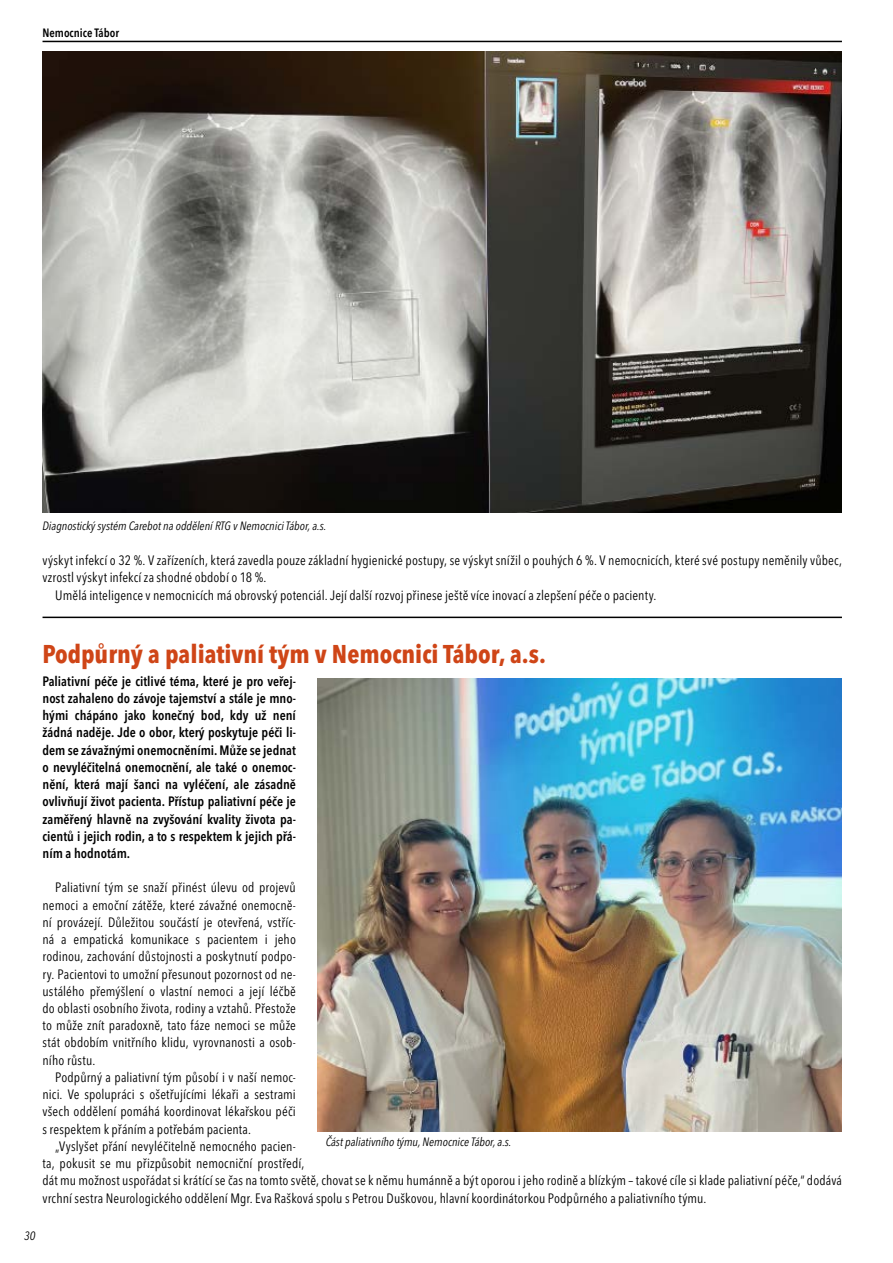
<style>
.page{position:relative;width:893px;height:1263px;background:#fff}
.page>*{position:absolute;margin:0;border:0;box-sizing:border-box;transform-origin:0 0}
.t1{font:700 condensed 25.5px "Avenir Next LT Pro";color:#cf4517}
.t2{font:condensed 13.5px/17.2px "Avenir Next LT Pro";letter-spacing:.01em;color:#000;text-align:justify}
.t3{font:600 condensed 13.5px/17.2px "Avenir Next LT Pro";color:#000;text-align:justify}
.t4{font:italic condensed 12px "Avenir Next LT Pro";color:#000}
.t5{font:600 condensed 12px "Avenir Next LT Pro";color:#000}
</style>
<div class="page">
<hr style="left:43px;top:41px;width:799px;height:1px;background:#000">
<hr style="left:43px;top:617px;width:799px;height:1px;background:#000">
<img style="left:43px;top:51px;width:799px;height:461px">
<img style="left:317px;top:679px;width:525px;height:452px">
<p class="t5" style="left:43px;top:25px;width:78px">Nemocnice Tábor</p>
<p class="t4" style="left:43px;top:519px;width:285px">Diagnostický systém Carebot na oddělení RTG v Nemocnici Tábor, a.s.</p>
<p class="t2" style="left:43px;top:552px;width:801px">výskyt infekcí o 32 %. V zařízeních, která zavedla pouze základní hygienické postupy, se výskyt snížil o pouhých 6 %. V nemocnicích, které své postupy neměnily vůbec,</p>
<p class="t2" style="left:43px;top:569px;width:226px">vzrostl výskyt infekcí za shodné období o 18 %.</p>
<p class="t2" style="left:55px;top:586px;width:603px">Umělá inteligence v nemocnicích má obrovský potenciál. Její další rozvoj přinese ještě více inovací a zlepšení péče o pacienty.</p>
<h1 class="t1" style="left:43px;top:638px;width:505px">Podpůrný a paliativní tým v Nemocnici Tábor, a.s.</h1>
<p class="t3" style="left:43px;top:672px;width:255px">Paliativní péče je citlivé téma, které je pro veřej&shy;nost zahaleno do závoje tajemství a stále je mno&shy;hými chápáno jako konečný bod, kdy už není žádná naděje. Jde o obor, který poskytuje péči li&shy;dem se závažnými onemocněními. Může se jednat o nevyléčitelná onemocnění, ale také o onemoc&shy;nění, která mají šanci na vyléčení, ale zásadně ovlivňují život pacienta. Přístup paliativní péče je zaměřený hlavně na zvyšování kvality života pa&shy;cientů i jejich rodin, a to s respektem k jejich přá&shy;ním a hodnotám.</p>
<p class="t2" style="left:43px;top:879px;width:255px;text-indent:13px">Paliativní tým se snaží přinést úlevu od projevů nemoci a emoční zátěže, které závažné onemocně&shy;ní provázejí. Důležitou součástí je otevřená, vstříc&shy;ná a empatická komunikace s pacientem i jeho rodinou, zachování důstojnosti a poskytnutí podpo&shy;ry. Pacientovi to umožní přesunout pozornost od ne&shy;ustálého přemýšlení o vlastní nemoci a její léčbě do oblasti osobního života, rodiny a vztahů. Přestože to může znít paradoxně, tato fáze nemoci se může stát obdobím vnitřního klidu, vyrovnanosti a osob&shy;ního růstu.</p>
<p class="t2" style="left:43px;top:1068px;width:255px;text-indent:13px">Podpůrný a paliativní tým působí i v naší nemoc&shy;nici. Ve spolupráci s ošetřujícími lékaři a sestrami všech oddělení pomáhá koordinovat lékařskou péči s respektem k přáním a potřebám pacienta.</p>
<p class="t2" style="left:43px;top:1137px;width:801px;text-align:left;text-indent:13px">„Vyslyšet přání nevyléčitelně nemocného pacien-<br>ta, pokusit se mu přizpůsobit nemocniční prostředí,<br>dát mu možnost uspořádat si krátící se čas na tomto světě, chovat se k němu humánně a být oporou i jeho rodině a blízkým – takové cíle si klade paliativní péče,“ dodává vrchní sestra Neurologického oddělení Mgr. Eva Rašková spolu s Petrou Duškovou, hlavní koordinátorkou Podpůrného a paliativního týmu.</p>
<p class="t4" style="left:326px;top:1134px;width:187px">Část paliativního týmu, Nemocnice Tábor, a.s.</p>
<p class="t4" style="left:24px;top:1229px;width:13px">30</p>
</div>
